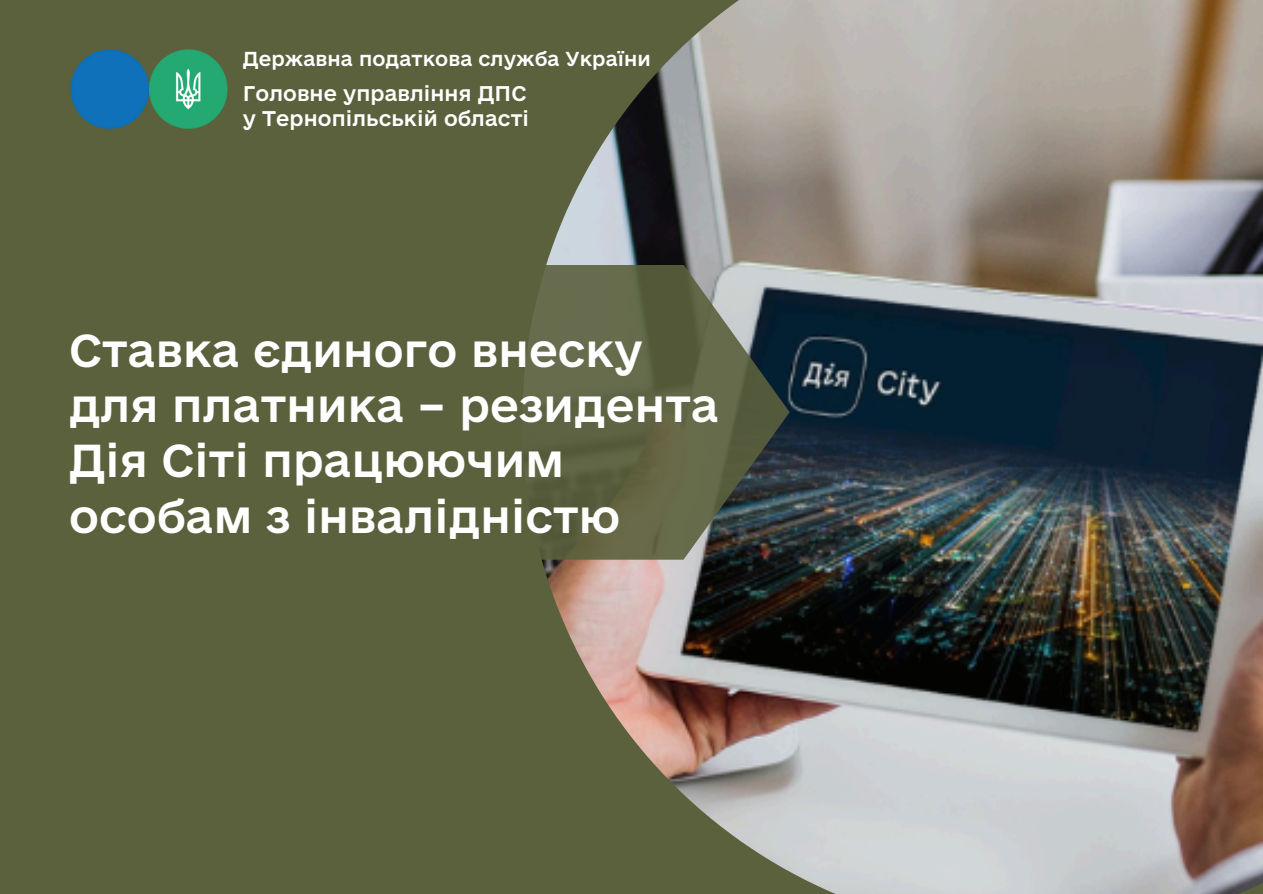
<style>
.page{position:relative;width:1263px;height:894px;background:#fff}
.page>*{position:absolute;margin:0;border:0;box-sizing:border-box;transform-origin:0 0}
.t1{font:43.5px/55.2px "e Ukraine Medium";color:#fff}
.t2{font:19.95px "e Ukraine Medium";color:#fff}
.t3{font:19.05px "e Ukraine Medium";color:#fff}
</style>
<div class="page">
<div style="left:0;top:0;width:1263px;height:893px;background:#5b613d"></div>
<img style="left:70px;top:49px;width:158px;height:80px">
<img style="left:541px;top:0;width:722px;height:893px">
<svg style="left:523px;top:265px;width:267px;height:294px;fill:#606546"></svg>
<p class="t3" style="left:243px;top:47px;width:410px">Державна податкова служба України</p>
<p class="t2" style="left:243px;top:81px;width:285px">Головне управління ДПС</p>
<p class="t2" style="left:243px;top:105px;width:288px">у Тернопільській області</p>
<p class="t1" style="left:69px;top:322px;width:651px">Ставка єдиного внеску для платника – резидента<br>Дія Сіті працюючим особам з інвалідністю</p>
</div>
